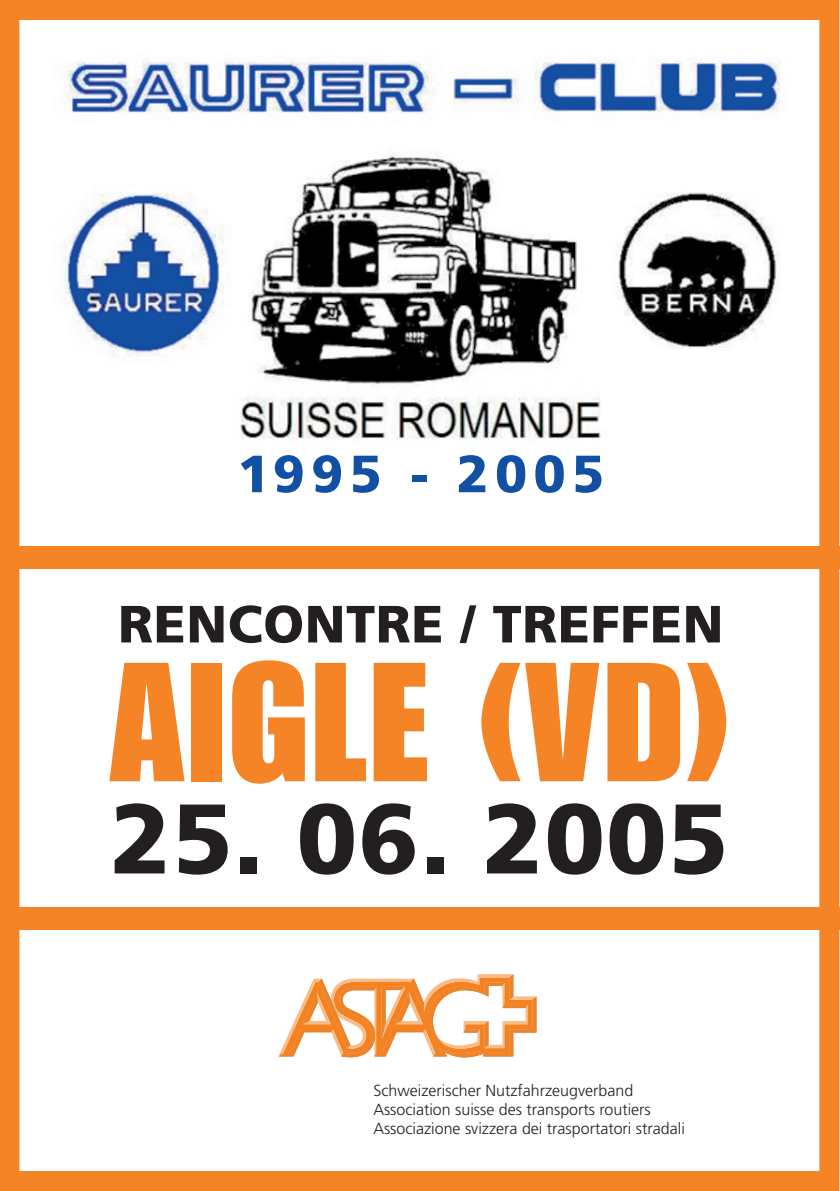
<style>
.page{position:relative;width:840px;height:1191px;background:#fff}
.page>*{position:absolute;margin:0;border:0;box-sizing:border-box;transform-origin:0 0}
.t1{font:165.6px "Impact";letter-spacing:.02em;color:#f58427}
.t2{font:900 98.6px "Frutiger LT Std";letter-spacing:.01em;color:#231f20}
.t3{font:900 52.4px "Frutiger LT Std";letter-spacing:.01em;color:#231f20}
.t4{font:900 52.4px "Frutiger LT Std";letter-spacing:.12em;color:#1150a3}
.t5{font:300 16px/19px "Frutiger";color:#231f20}
</style>
<div class="page">
<img style="left:63px;top:59px;width:717px;height:381px">
<svg style="left:278px;top:974px;width:258px;height:83px"></svg>
<div style="left:0;top:907px;width:838px;height:23px;background:#f58427"></div>
<div style="left:0;top:546px;width:838px;height:23px;background:#f58427"></div>
<div style="left:0;top:0;width:838px;height:1191px;border:20px solid #f58427"></div>
<h3 class="t4" style="left:237px;top:453px;width:368px">1995 - 2005</h3>
<h3 class="t3" style="left:118px;top:603px;width:606px">RENCONTRE / TREFFEN</h3>
<h1 class="t1" style="left:108px;top:663px;width:625px">AIGLE (VD)</h1>
<h2 class="t2" style="left:110px;top:799px;width:619px">25. 06. 2005</h2>
<p class="t5" style="left:373px;top:1082px;width:313px">Schweizerischer Nutzfahrzeugverband<br>Association suisse des transports routiers<br>Associazione svizzera dei trasportatori stradali</p>
</div>
